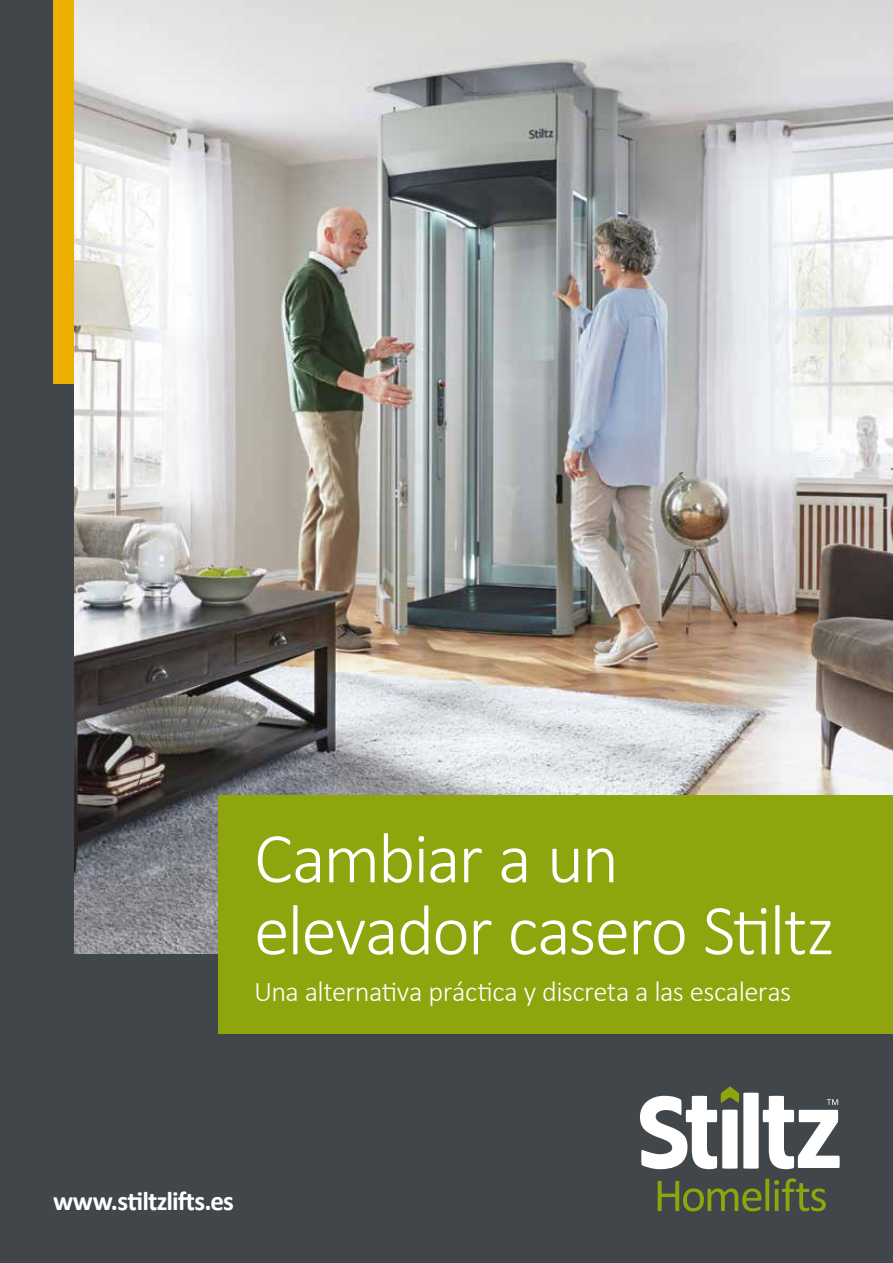
<style>
.page{position:relative;width:893px;height:1263px;background:#404649}
.page>*{position:absolute;margin:0;border:0;box-sizing:border-box;transform-origin:0 0}
.t1{font:300 72px/72px "Calibri";letter-spacing:-.03em;color:#fff}
.t2{font:300 28.5px "Calibri";letter-spacing:-.02em;color:#fff}
.t3{font:700 27px "Calibri";letter-spacing:-.03em;color:#fff}
</style>
<div class="page">
<div style="left:53px;top:0;width:98px;height:384px;background:#eeb000"></div>
<img style="left:74px;top:0;width:819px;height:953px">
<div style="left:218px;top:795px;width:675px;height:239px;background:#8ea50d"></div>
<svg style="left:640px;top:1086px;width:200px;height:83px"></svg>
<svg style="left:658px;top:1178px;width:168px;height:33px"></svg>
<h1 class="t1" style="left:254px;top:828px;width:582px">Cambiar a un elevador casero Stiltz</h1>
<p class="t2" style="left:254px;top:974px;width:539px">Una alternativa práctica y discreta a las escaleras</p>
<p class="t3" style="left:53px;top:1184px;width:182px">www.stiltzlifts.es</p>
</div>
